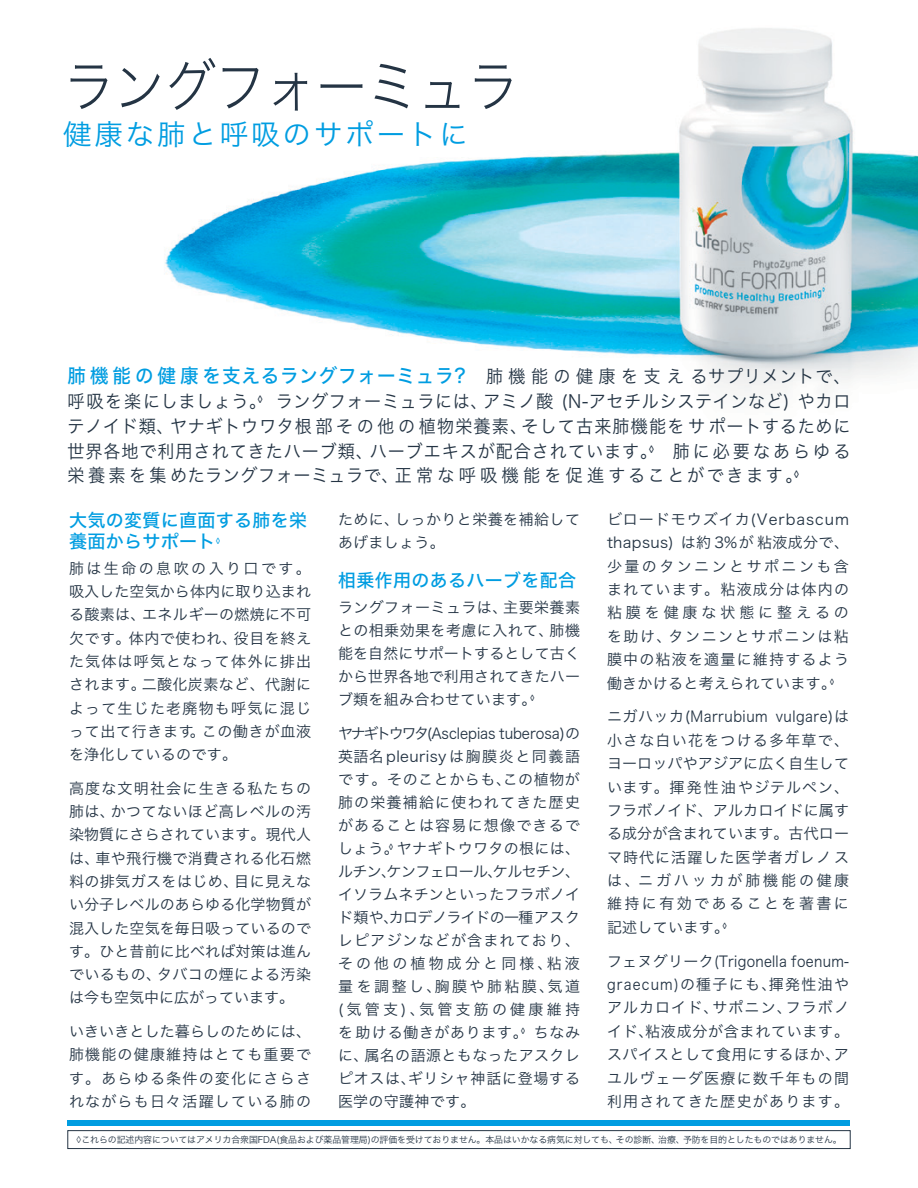
<style>
.page{position:relative;width:918px;height:1188px;background:#fff}
.page>*{position:absolute;margin:0;border:0;box-sizing:border-box;transform-origin:0 0}
.JA-Product_Name{font:57px "Hiragino Sans W2";letter-spacing:-.015em;color:#243444;scale:.9 1}
.JA-Product_Descripti{font:28.5px "Hiragino Sans W3";letter-spacing:.1em;color:#009de1}
.JA-Text2{font:19.5px "Hiragino Sans W5";letter-spacing:.045em;color:#009de1;scale:.95 1}
.JA-Text2-2{font:18px/24.8px "Hiragino Sans W3";letter-spacing:.175em;color:#243444;text-align:justify;scale:.95 1}
.Lung_Subheads{font:18px/20.2px "Hiragino Sans W5";letter-spacing:.02em;color:#009de1}
.JA-Text2-3{font:15px/23.4px "Hiragino Sans W3";letter-spacing:.04em;color:#243444;text-align:justify}
.t1{font:9px "Hiragino Sans W3";letter-spacing:-.01em;color:#243444}
.s1{font-family:"Hiragino Sans W3";font-size:18px;color:#243444}
.s2{font-family:"Arial MT Std";font-weight:300;font-size:9.75px}
</style>
<div class="page">
<img style="left:165px;top:28px;width:753px;height:364px">
<div style="left:67px;top:1130px;width:784px;height:19px;border:1px solid #243444"></div>
<div style="left:68px;top:1120px;width:782px;height:6px;background:#009de1"></div>
<p class="JA-Product_Name" style="left:63px;top:36px;width:508px">ラングフォーミュラ</p>
<p class="JA-Product_Descripti" style="left:63px;top:109px;width:406px">健康な肺と呼吸のサポートに</p>
<p class="JA-Text2" style="left:68px;top:359px;width:826px">肺機能の健康を支えるラングフォーミュラ? <span class="s1">肺機能の健康を支えるサプリメントで、</span></p>
<p class="JA-Text2-2" style="left:68px;top:388px;width:826px">呼吸を楽にしましょう。<sup>◊</sup> ラングフォーミュラには、アミノ酸 (N-アセチルシステインなど) やカロテノイド類、ヤナギトウワタ根部その他の植物栄養素、そして古来肺機能をサポートするために世界各地で利用されてきたハーブ類、ハーブエキスが配合されています。<sup>◊</sup> 肺に必要なあらゆる栄養素を集めたラングフォーミュラで、正常な呼吸機能を促進することができます。<sup>◊</sup></p>
<p class="Lung_Subheads" style="left:69px;top:509px;width:240px">大気の変質に直面する肺を栄養面からサポート<sup>◊</sup></p>
<p class="JA-Text2-3" style="left:69px;top:556px;width:244px">肺は生命の息吹の入り口です。吸入した空気から体内に取り込まれる酸素は、エネルギーの燃焼に不可欠です。体内で使われ、役目を終えた気体は呼気となって体外に排出されます。二酸化炭素など、代謝によって生じた老廃物も呼気に混じって出て行きます。この働きが血液を浄化しているのです。</p>
<p class="JA-Text2-3" style="left:69px;top:776px;width:244px">高度な文明社会に生きる私たちの肺は、かつてないほど高レベルの汚染物質にさらされています。現代人は、車や飛行機で消費される化石燃料の排気ガスをはじめ、目に見えない分子レベルのあらゆる化学物質が混入した空気を毎日吸っているのです。ひと昔前に比べれば対策は進んでいるもの、タバコの煙による汚染は今も空気中に広がっています。</p>
<p class="JA-Text2-3" style="left:69px;top:1019px;width:244px">いきいきとした暮らしのためには、肺機能の健康維持はとても重要です。あらゆる条件の変化にさらされながらも日々活躍している肺の</p>
<p class="JA-Text2-3" style="left:338px;top:507px;width:244px;line-height:23px">ために、しっかりと栄養を補給してあげましょう。</p>
<p class="Lung_Subheads" style="left:338px;top:569px;width:240px">相乗作用のあるハーブを配合</p>
<p class="JA-Text2-3" style="left:338px;top:595px;width:244px;line-height:23px">ラングフォーミュラは、主要栄養素との相乗効果を考慮に入れて、肺機能を自然にサポートするとして古くから世界各地で利用されてきたハーブ類を組み合わせています。<sup>◊</sup></p>
<p class="JA-Text2-3" style="left:338px;top:721px;width:244px;line-height:23px">ヤナギトウワタ(Asclepias tuberosa)の英語名pleurisyは胸膜炎と同義語です。そのことからも、この植物が肺の栄養補給に使われてきた歴史があることは容易に想像できるでしょう。<sup>◊</sup> ヤナギトウワタの根には、ルチン、ケンフェロール、ケルセチン、イソラムネチンといったフラボノイド類や、カロデノライドの一種アスクレピアジンなどが含まれており、その他の植物成分と同様、粘液量を調整し、胸膜や肺粘膜、気道(気管支)、気管支筋の健康維持を助ける働きがあります。<sup>◊</sup> ちなみに、属名の語源ともなったアスクレピオスは、ギリシャ神話に登場する医学の守護神です。</p>
<p class="JA-Text2-3" style="left:607px;top:506px;width:244px">ビロードモウズイカ(Verbascum thapsus) は約３％が粘液成分で、少量のタンニンとサポニンも含まれています。粘液成分は体内の粘膜を健康な状態に整えるのを助け、タンニンとサポニンは粘膜中の粘液を適量に維持するよう働きかけると考えられています。<sup>◊</sup></p>
<p class="JA-Text2-3" style="left:607px;top:704px;width:244px">ニガハッカ(Marrubium vulgare)は小さな白い花をつける多年草で、ヨーロッパやアジアに広く自生しています。揮発性油やジテルペン、フラボノイド、アルカロイドに属する成分が含まれています。古代ローマ時代に活躍した医学者ガレノスは、ニガハッカが肺機能の健康維持に有効であることを著書に記述しています。<sup>◊</sup></p>
<p class="JA-Text2-3" style="left:607px;top:948px;width:244px">フェヌグリーク(Trigonella foenum&shy;graecum)の種子にも、揮発性油やアルカロイド、サポニン、フラボノイド、粘液成分が含まれています。スパイスとして食用にするほか、アユルヴェーダ医療に数千年もの間利用されてきた歴史があります。</p>
<p class="t1" style="left:76px;top:1132px;width:767px"><span class="s2">◊</span>これらの記述内容についてはアメリカ合衆国FDA(食品および薬品管理局)の評価を受けておりません。本品はいかなる病気に対しても、その診断、治療、予防を目的としたものではありません。</p>
</div>
